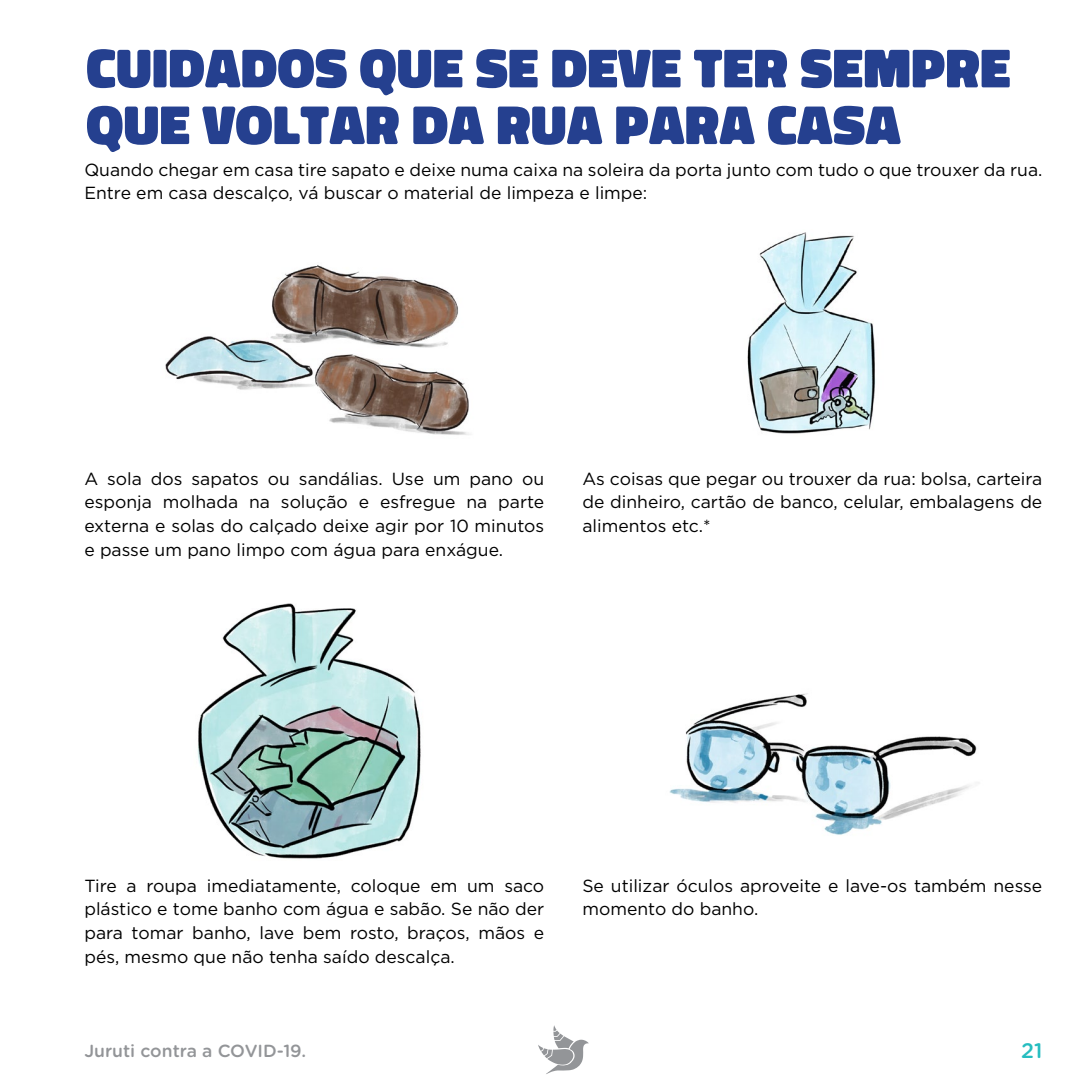
<style>
.page{position:relative;width:1092px;height:1092px;background:#fff}
.page>*{position:absolute;margin:0;border:0;box-sizing:border-box;transform-origin:0 0}
.t1{font:900 56px/56.7px "Don Jose";color:#25408f}
.t2{font:500 21px "Gotham Rounded";color:#26bdc0}
.t3{font:17.5px/23.6px "Gotham";color:#000;text-align:justify}
.t4{font:500 17.5px "Gotham Rounded";color:#939598}
</style>
<div class="page">
<svg style="left:538px;top:1025px;width:50px;height:49px"></svg>
<img style="left:165px;top:265px;width:305px;height:170px">
<img style="left:669px;top:693px;width:310px;height:142px">
<img style="left:197px;top:603px;width:224px;height:256px">
<img style="left:747px;top:232px;width:129px;height:202px">
<h1 class="t1" style="left:86px;top:45px;width:926px">CUIDADOS QUE SE DEVE TER SEMPRE<br>QUE VOLTAR DA RUA PARA CASA</h1>
<p class="t3" style="left:84px;top:157px;width:959px">Quando chegar em casa tire sapato e deixe numa caixa na soleira da porta junto com tudo o que trouxer da rua.<br>Entre em casa descalço, vá buscar o material de limpeza e limpe:</p>
<p class="t3" style="left:84px;top:466px;width:461px">A sola dos sapatos ou sandálias. Use um pano ou esponja molhada na solução e esfregue na parte externa e solas do calçado deixe agir por 10 minutos e passe um pano limpo com água para enxágue.</p>
<p class="t3" style="left:582px;top:466px;width:461px">As coisas que pegar ou trouxer da rua: bolsa, carteira de dinheiro, cartão de banco, celular, embalagens de alimentos etc.*</p>
<p class="t3" style="left:84px;top:873px;width:461px">Tire a roupa imediatamente, coloque em um saco plástico e tome banho com água e sabão. Se não der para tomar banho, lave bem rosto, braços, mãos e pés, mesmo que não tenha saído descalça.</p>
<p class="t3" style="left:582px;top:873px;width:461px">Se utilizar óculos aproveite e lave-os também nesse momento do banho.</p>
<p class="t4" style="left:84px;top:1038px;width:223px">Juruti contra a COVID-19.</p>
<p class="t2" style="left:1021px;top:1035px;width:23px">21</p>
</div>
